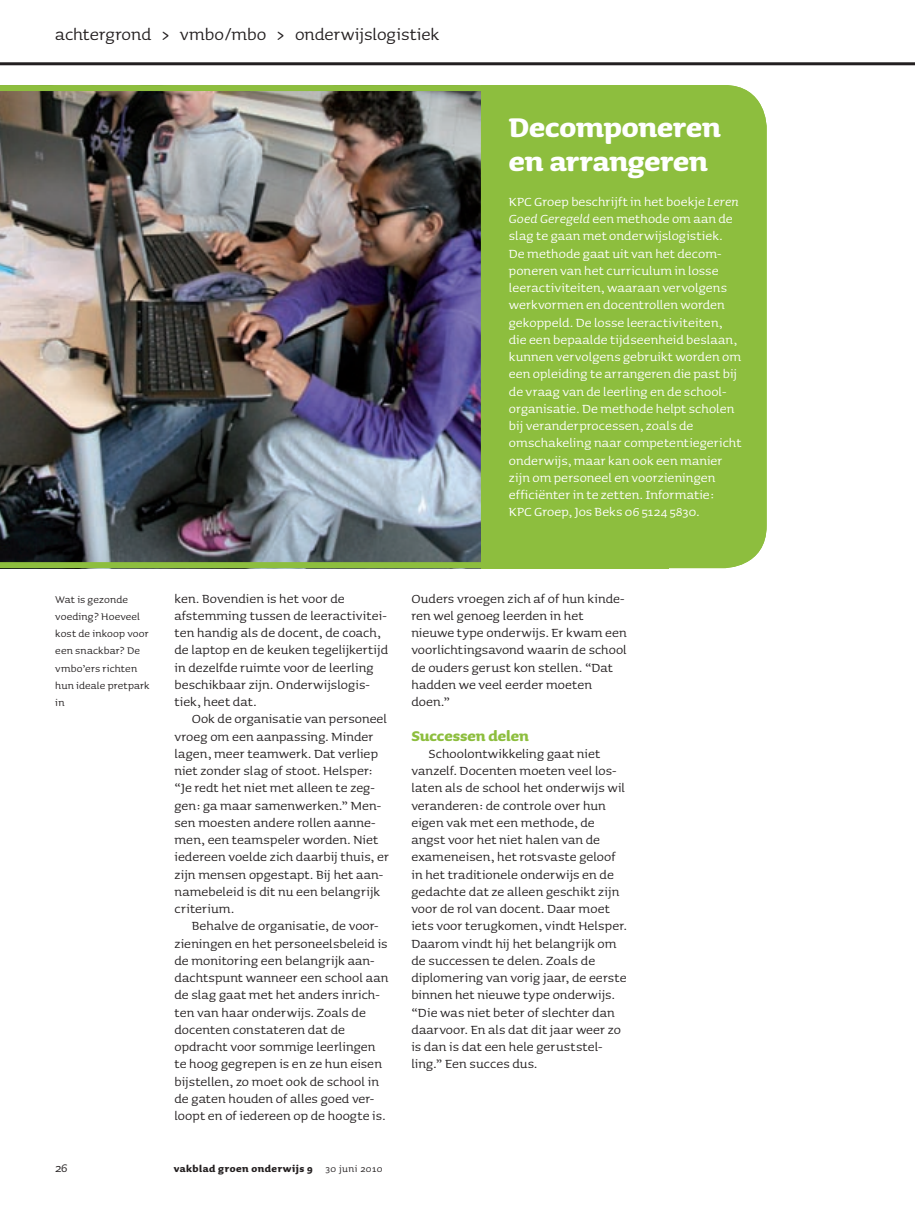
<style>
.page{position:relative;width:915px;height:1212px;background:#fff}
.page>*{position:absolute;margin:0;border:0;box-sizing:border-box;transform-origin:0 0}
.t1{font:700 34.5px/34.5px "Sauna";letter-spacing:-.005em;color:#fff}
.t2{font:21px "Sauna";color:#231f20}
.t3{font:700 18px "Sauna";color:#8dbe3e}
.t4{font:15.75px/17.2px "Sauna";letter-spacing:.005em;color:#231f20}
.t5{font:15.75px/17.2px "Sauna";letter-spacing:.005em;color:#fff}
.t6{font:15px "Sauna";color:#231f20}
.t7{font:12.75px/17.2px "Sauna";letter-spacing:.01em;color:#231f20}
.t8{font:700 12px "Sauna";letter-spacing:.04em;color:#231f20}
.s1{font-style:italic}
.s2{font-weight:400}
</style>
<div class="page">
<hr style="left:0;top:62px;width:914px;height:3px;background:#231f20">
<img style="left:0;top:85px;width:766px;height:483px">
<div style="left:480px;top:85px;width:188px;height:483px;background:#8dbe3e"></div>
<h2 class="t2" style="left:55px;top:23px;width:385px">achtergrond &gt; vmbo/mbo &gt; onderwijslogistiek</h2>
<h1 class="t1" style="left:508px;top:110px;width:213px">Decomponeren en arrangeren</h1>
<p class="t5" style="left:508px;top:193px;width:234px">KPC Groep beschrijft in het boekje <span class="s1">Leren Goed Geregeld</span> een methode om aan de slag te gaan met onderwijslogistiek.<br>De methode gaat uit van het decom&shy;poneren van het curriculum in losse leeractiviteiten, waaraan vervolgens werkvormen en docentrollen worden gekoppeld. De losse leeractiviteiten, die een bepaalde tijdseenheid beslaan, kunnen vervolgens gebruikt worden om een opleiding te arrangeren die past bij de vraag van de leerling en de school&shy;organisatie. De methode helpt scholen bij veranderprocessen, zoals de omschakeling naar competentiegericht onderwijs, maar kan ook een manier zijn om personeel en voorzieningen efficiënter in te zetten. Informatie:<br>KPC Groep, Jos Beks 06 5124 5830.</p>
<p class="t7" style="left:55px;top:590px;width:96px">Wat is gezonde voeding? Hoeveel kost de inkoop voor een snackbar? De vmbo’ers richten hun ideale pretpark in</p>
<p class="t6" style="left:55px;top:1160px;width:14px">26</p>
<p class="t4" style="left:174px;top:590px;width:215px">ken. Bovendien is het voor de afstemming tussen de leeractivitei&shy;ten handig als de docent, de coach, de laptop en de keuken tegelijkertijd in dezelfde ruimte voor de leerling beschikbaar zijn. Onderwijslogis&shy;tiek, heet dat.</p>
<p class="t4" style="left:174px;top:710px;width:216px;text-indent:17px">Ook de organisatie van personeel vroeg om een aanpassing. Minder lagen, meer teamwerk. Dat verliep niet zonder slag of stoot. Helsper: “Je redt het niet met alleen te zeg&shy;gen: ga maar samenwerken.” Men&shy;sen moesten andere rollen aanne&shy;men, een teamspeler worden. Niet iedereen voelde zich daarbij thuis, er zijn mensen opgestapt. Bij het aan&shy;namebeleid is dit nu een belangrijk criterium.</p>
<p class="t4" style="left:174px;top:917px;width:215px;text-indent:17px">Behalve de organisatie, de voor&shy;zieningen en het personeelsbeleid is de monitoring een belangrijk aan&shy;dachtspunt wanneer een school aan de slag gaat met het anders inrich&shy;ten van haar onderwijs. Zoals de docenten constateren dat de opdracht voor sommige leerlingen te hoog gegrepen is en ze hun eisen bijstellen, zo moet ook de school in de gaten houden of alles goed ver&shy;loopt en of iedereen op de hoogte is.</p>
<p class="t8" style="left:174px;top:1162px;width:210px">vakblad groen onderwijs 9 <span class="s2">30 juni 2010</span></p>
<p class="t4" style="left:411px;top:590px;width:217px">Ouders vroegen zich af of hun kinde&shy;ren wel genoeg leerden in het nieuwe type onderwijs. Er kwam een voorlichtingsavond waarin de school de ouders gerust kon stellen. “Dat hadden we veel eerder moeten doen.”</p>
<p class="t3" style="left:411px;top:726px;width:119px">Successen delen</p>
<p class="t4" style="left:411px;top:745px;width:217px;text-indent:17px">Schoolontwikkeling gaat niet vanzelf. Docenten moeten veel los&shy;laten als de school het onderwijs wil veranderen: de controle over hun eigen vak met een methode, de angst voor het niet halen van de exameneisen, het rotsvaste geloof in het traditionele onderwijs en de gedachte dat ze alleen geschikt zijn voor de rol van docent. Daar moet iets voor terugkomen, vindt Helsper.<br>Daarom vindt hij het belangrijk om de successen te delen. Zoals de diplomering van vorig jaar, de eerste binnen het nieuwe type onderwijs. “Die was niet beter of slechter dan daarvoor. En als dat dit jaar weer zo is dan is dat een hele geruststel&shy;ling.” Een succes dus.</p>
</div>
